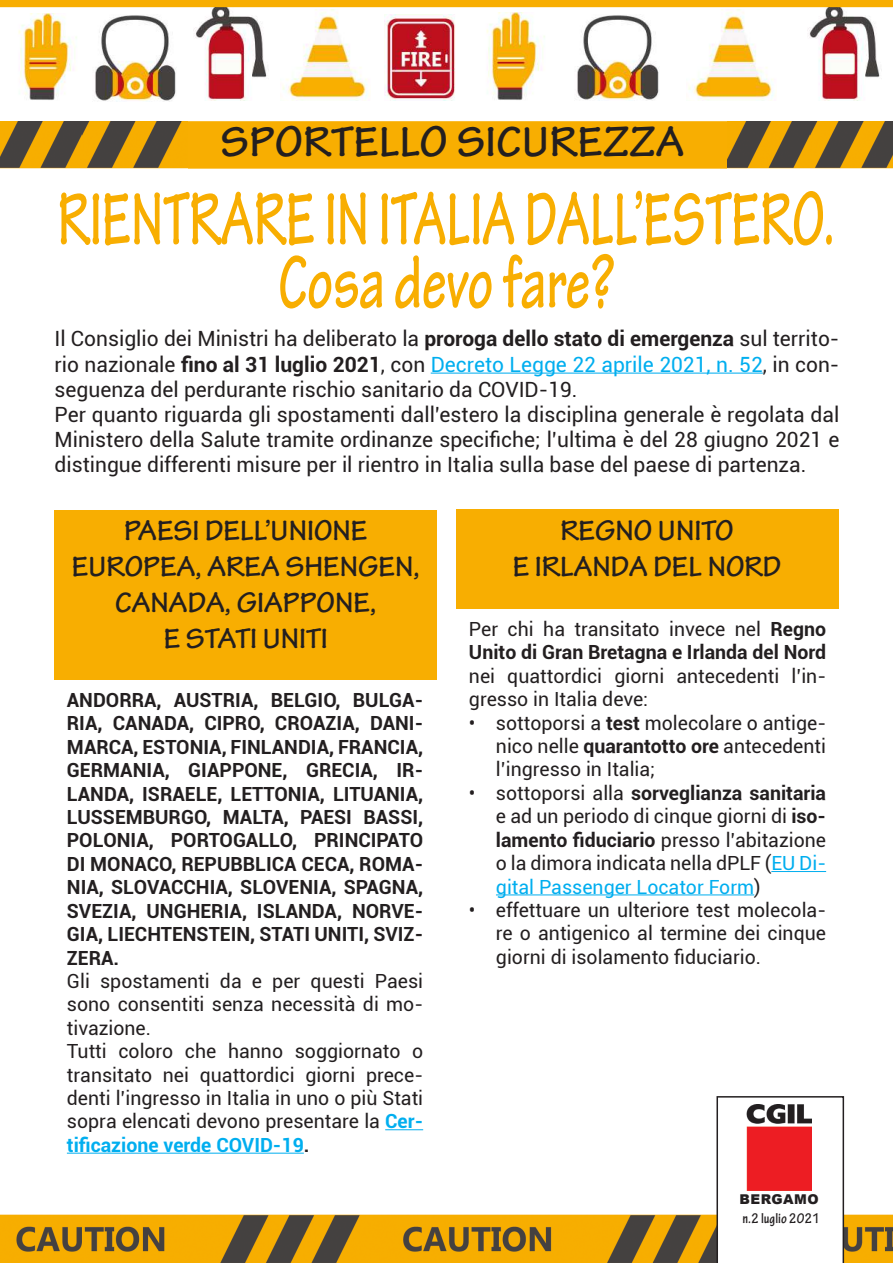
<style>
.page{position:relative;width:893px;height:1263px;background:#fff}
.page>*{position:absolute;margin:0;border:0;box-sizing:border-box;transform-origin:0 0}
.t1{font:700 78.75px/63px "Tekton Pro";color:#f8ae01;text-align:center;scale:.67 1}
.t2{font:700 45px "Tekton Pro";letter-spacing:.01em;color:#231f20}
.t3{font:700 30px/36px "Tekton Pro";color:#231f20}
.t4{font:21px/25.2px "Roboto";color:#231f20}
.t5{font:19.5px/23.4px "Roboto";color:#231f20;text-align:justify}
.t6{font:700 19.5px/23.4px "Roboto";color:#231f20;text-align:justify}
.t7{font:700 condensed 15px "Tekton Pro";color:#231f20}
.t8{font:900 13.5px "Arial";letter-spacing:.035em;color:#231f20}
.s1{font-weight:700}
.s2{color:#00aeef}
.s3{font-weight:400}
.s4{font-weight:700;color:#00aeef}
</style>
<div class="page">
<img style="left:0;top:1202px;width:893px;height:61px">
<div style="left:187px;top:121px;width:540px;height:48px;background:#f8ae01"></div>
<img style="left:0;top:121px;width:83px;height:48px">
<img style="left:18px;top:13px;width:59px;height:87px">
<img style="left:95px;top:15px;width:81px;height:86px">
<img style="left:194px;top:7px;width:74px;height:94px">
<img style="left:282px;top:9px;width:88px;height:92px">
<img style="left:384px;top:15px;width:71px;height:86px">
<img style="left:486px;top:13px;width:59px;height:87px">
<img style="left:577px;top:15px;width:82px;height:86px">
<img style="left:688px;top:9px;width:88px;height:92px">
<img style="left:807px;top:7px;width:74px;height:94px">
<hr style="left:431px;top:373px;width:332px;height:1px;background:#00aeef">
<svg style="left:716px;top:1096px;width:128px;height:167px"></svg>
<img style="left:747px;top:1104px;width:65px;height:87px">
<div style="left:0;top:0;width:893px;height:7px;background:#f8ae01"></div>
<img style="left:83px;top:121px;width:104px;height:48px">
<img style="left:727px;top:121px;width:84px;height:48px">
<img style="left:811px;top:121px;width:82px;height:48px">
<hr style="left:385px;top:1129px;width:38px;height:1px;background:#00aeef">
<hr style="left:67px;top:1153px;width:237px;height:1px;background:#00aeef">
<div style="left:54px;top:510px;width:383px;height:170px;background:#f8ae01"></div>
<hr style="left:771px;top:871px;width:55px;height:1px;background:#00aeef">
<hr style="left:496px;top:894px;width:258px;height:1px;background:#00aeef">
<div style="left:456px;top:509px;width:382px;height:100px;background:#f8ae01"></div>
<h2 class="t2" style="left:221px;top:115px;width:465px">SPORTELLO SICUREZZA</h2>
<h1 class="t1" style="left:58px;top:189px;width:1162px">RIENTRARE IN ITALIA DALL’ESTERO.<br>COSA DEVO FARE?</h1>
<p class="t4" style="left:54px;top:325px;width:786px">Il Consiglio dei Ministri ha deliberato la <span class="s1">PROROGA DELLO STATO DI EMERGENZA</span> sul territo&shy;rio nazionale <span class="s1">FINO AL 31 LUGLIO 2021</span>, con <span class="s2">Decreto Legge 22 aprile 2021, n. 52</span>, in con&shy;seguenza del perdurante rischio sanitario da COVID-19.<br>Per quanto riguarda gli spostamenti dall’estero la disciplina generale è regolata dal Ministero della Salute tramite ordinanze specifiche; l’ultima è del 28 giugno 2021 e distingue differenti misure per il rientro in Italia sulla base del paese di partenza.</p>
<h3 class="t3" style="left:72px;top:513px;width:297px;text-indent:52px">PAESI DELL’UNIONE<br>EUROPEA, AREA</h3>
<h3 class="t3" style="left:285px;top:549px;width:136px">SHENGEN,</h3>
<h3 class="t3" style="left:115px;top:585px;width:19px">CANA</h3>
<h3 class="t3" style="left:188px;top:585px;width:67px">DA, GIAPPONE</h3>
<h3 class="t3" style="left:370px;top:585px;width:8px">,</h3>
<h3 class="t3" style="left:560px;top:513px;width:19px">REGNO</h3>
<h3 class="t3" style="left:658px;top:513px;width:16px">UNITO</h3>
<h3 class="t3" style="left:513px;top:549px;width:38px">E IRLAN</h3>
<h3 class="t3" style="left:611px;top:549px;width:172px">DA DEL NORD</h3>
<h3 class="t3" style="left:164px;top:621px;width:37px">E STATI</h3>
<h3 class="t3" style="left:263px;top:621px;width:14px">UNITI</h3>
<p class="t6" style="left:469px;top:617px;width:359px"><span class="s3">per chi ha transitato invece nel</span> REGNO<br>UNITO DI GRAN BRETAGNA E IRLANDA DEL NORD</p>
<p class="t5" style="left:469px;top:663px;width:359px">nei quattordici giorni antecedenti l’in&shy;gresso in Italia deve:</p>
<p class="t5" style="left:496px;top:710px;width:332px;text-indent:-27px">• sottoporsi a <span class="s1">TEST</span> molecolare o antige&shy;nico nelle <span class="s1">QUARANTOTTO ORE</span> antecedenti l’ingresso in Italia;</p>
<p class="t5" style="left:496px;top:780px;width:332px;text-indent:-27px">• sottoporsi alla <span class="s1">SORVEGLIANZA SANITARIA </span>e ad un periodo di cinque giorni di <span class="s1">ISO-LAMENTO FIDUCIARIO</span> presso l’abitazione o la dimora indicata nella dPLF (<span class="s2">EU Di&shy;gital Passenger Locator Form</span>)</p>
<p class="t5" style="left:496px;top:897px;width:332px;text-indent:-27px">• effettuare un ulteriore test molecola&shy;re o antigenico al termine dei cinque giorni di isolamento fiduciario.</p>
<p class="t6" style="left:67px;top:688px;width:358px">ANDORRA, AUSTRIA, BELGIO, BULGA-<br>RIA, CANADA, CIPRO, CROA</p>
<p class="t6" style="left:325px;top:711px;width:99px">ZIA, DAN I-</p>
<p class="t6" style="left:67px;top:734px;width:31px">MARCA</p>
<p class="t6" style="left:134px;top:734px;width:152px">, ESTON IA, FINLAND</p>
<p class="t6" style="left:311px;top:734px;width:52px">IA, FRANC</p>
<p class="t6" style="left:67px;top:734px;width:358px;text-indent:333px">IA, GERMAN IA, GIAPPONE, GRECIA, IR-LANDA</p>
<p class="t6" style="left:67px;top:781px;width:358px;text-indent:62px">, ISRAELE, LETTON IA, LITUAN IA, LUSSEMBURGO, MALTA, PAESI BASSI, POLON IA, POR</p>
<p class="t6" style="left:67px;top:828px;width:358px;text-indent:142px">TOGALLO, PRINCIPATO DI MONACO, REPUBBLICA CECA, ROMA-NIA, SLOVACC</p>
<p class="t6" style="left:67px;top:875px;width:358px;text-indent:129px">HIA, SLOVENIA, SPAGNA,<br>SVEZIA, UNGHERIA, ISLANDA</p>
<p class="t6" style="left:67px;top:898px;width:358px;text-indent:270px">, NORVE-GIA, LIECHTENSTEIN, STATI UNITI, SVIZ-ZERA.</p>
<p class="t5" style="left:67px;top:968px;width:358px;text-align:left">Gli spostamenti da e per questi Paesi sono consentiti senza necessità di mo&shy;tivazione.<br>Tutti coloro che hanno soggiornato o transitato nei quattordici giorni prece&shy;denti l’ingresso in Italia in uno o più Stati sopra elencati devono presentare la <span class="s4">CER-TIFICAZIONE VERDE COVID-19</span><span class="s1">.</span></p>
<p class="t8" style="left:740px;top:1189px;width:81px">BERGAMO</p>
<p class="t7" style="left:742px;top:1210px;width:79px">n.2 luglio 2021</p>
</div>
